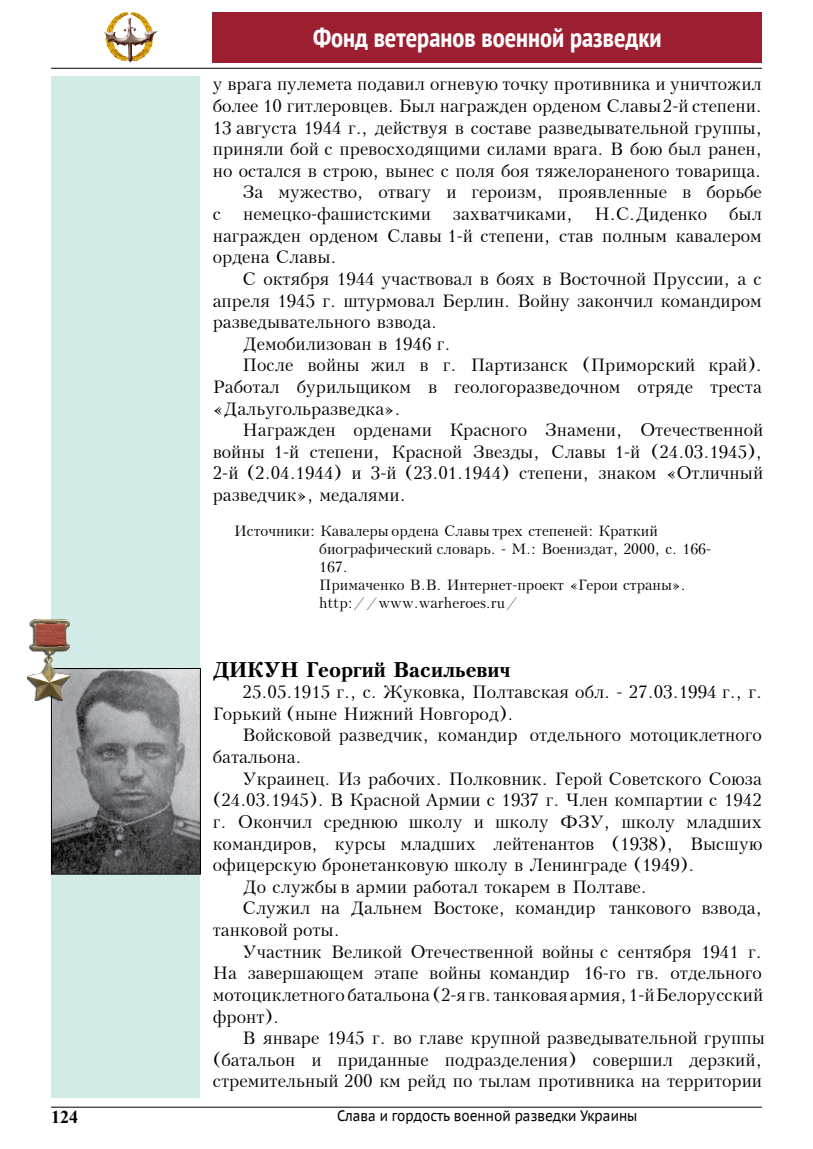
<style>
.page{position:relative;width:813px;height:1149px;background:#fff}
.page>*{position:absolute;margin:0;border:0;box-sizing:border-box;transform-origin:0 0}
.t1{font:700 condensed 27px "PT Sans";color:#fff}
.t2{font:700 21px "Peterburg";color:#000}
.t3{font:18px/21.6px "Peterburg";color:#000}
.t4{font:700 18px "Times New Roman";color:#000}
.t5{font:15px/18px "Peterburg";color:#000}
.t6{font:15px "PT Sans Caption";color:#000;scale:.88 1}
</style>
<div class="page">
<div style="left:51px;top:77px;width:149px;height:1020px;background:#d2ebe6"></div>
<hr style="left:51px;top:1106px;width:710px;height:1px;background:#000">
<div style="left:213px;top:13px;width:548px;height:50px;background:#9c1f31"></div>
<img style="left:103px;top:13px;width:56px;height:50px">
<hr style="left:51px;top:68px;width:710px;height:1px;background:#000">
<img style="left:53px;top:670px;width:146px;height:202px">
<div style="left:51px;top:668px;width:150px;height:206px;border:1px solid #000"></div>
<img style="left:27px;top:619px;width:43px;height:81px">
<h1 class="t1" style="left:313px;top:20px;width:350px">Фонд ветеранов военной разведки</h1>
<p class="t3" style="left:213px;top:73px;width:550px">у врага пулемета подавил огневую точку противника и уничтожил</p>
<p class="t3" style="left:213px;top:95px;width:550px">более 10 гитлеровцев. Был награжден орденом Славы 2-й степени.</p>
<p class="t3" style="left:213px;top:117px;width:550px">13 августа 1944 г., действуя в составе разведывательной группы,</p>
<p class="t3" style="left:213px;top:138px;width:550px">приняли бой с превосходящими силами врага. В бою был ранен,</p>
<p class="t3" style="left:213px;top:160px;width:549px">но остался в строю, вынес с поля боя тяжелораненого товарища.</p>
<p class="t3" style="left:242px;top:181px;width:520px">За мужество, отвагу и героизм, проявленные в борьбе</p>
<p class="t3" style="left:213px;top:203px;width:550px">с немецко-фашистскими захватчиками, Н.С.Диденко был</p>
<p class="t3" style="left:213px;top:225px;width:550px">награжден орденом Славы 1-й степени, став полным кавалером</p>
<p class="t3" style="left:213px;top:246px;width:125px">ордена Славы.</p>
<p class="t3" style="left:242px;top:268px;width:520px">С октября 1944 участвовал в боях в Восточной Пруссии, а с</p>
<p class="t3" style="left:213px;top:289px;width:550px">апреля 1945 г. штурмовал Берлин. Войну закончил командиром</p>
<p class="t3" style="left:213px;top:311px;width:226px">разведывательного взвода.</p>
<p class="t3" style="left:242px;top:333px;width:209px">Демобилизован в 1946 г.</p>
<p class="t3" style="left:242px;top:354px;width:520px">После войны жил в г. Партизанск (Приморский край).</p>
<p class="t3" style="left:213px;top:376px;width:550px">Работал бурильщиком в геологоразведочном отряде треста</p>
<p class="t3" style="left:213px;top:397px;width:189px">«Дальугольразведка».</p>
<p class="t3" style="left:242px;top:419px;width:522px">Награжден орденами Красного Знамени, Отечественной</p>
<p class="t3" style="left:213px;top:441px;width:550px">войны 1-й степени, Красной Звезды, Славы 1-й (24.03.1945),</p>
<p class="t3" style="left:213px;top:462px;width:551px">2-й (2.04.1944) и 3-й (23.01.1944) степени, знаком «Отличный</p>
<p class="t3" style="left:213px;top:484px;width:194px">разведчик», медалями.</p>
<p class="t5" style="left:319px;top:522px;width:393px;text-indent:-85px">Источники: Кавалеры ордена Славы трех степеней: Краткий биографический словарь. - М.: Воениздат, 2000, с. 166- 167.<br>Примаченко В.В. Интернет-проект «Герои страны». http://www.warheroes.ru/</p>
<p class="t2" style="left:213px;top:656px;width:299px">ДИКУН Георгий Васильевич</p>
<p class="t3" style="left:213px;top:681px;width:550px;text-indent:30px">25.05.1915 г., с. Жуковка, Полтавская обл. - 27.03.1994 г., г.<br>Горький (ныне Нижний Новгород).</p>
<p class="t3" style="left:213px;top:724px;width:550px;text-indent:30px">Войсковой разведчик, командир отдельного мотоциклетного батальона.</p>
<p class="t3" style="left:242px;top:767px;width:520px">Украинец. Из рабочих. Полковник. Герой Советского Союза</p>
<p class="t3" style="left:213px;top:789px;width:550px">(24.03.1945). В Красной Армии с 1937 г. Член компартии с 1942</p>
<p class="t3" style="left:213px;top:810px;width:550px">г. Окончил среднюю школу и школу ФЗУ, школу младших</p>
<p class="t3" style="left:213px;top:832px;width:551px">командиров, курсы младших лейтенантов (1938), Высшую</p>
<p class="t3" style="left:213px;top:854px;width:483px">офицерскую бронетанковую школу в Ленинграде (1949).</p>
<p class="t3" style="left:242px;top:875px;width:405px">До службы в армии работал токарем в Полтаве.</p>
<p class="t3" style="left:242px;top:897px;width:520px">Служил на Дальнем Востоке, командир танкового взвода,</p>
<p class="t3" style="left:213px;top:918px;width:128px">танковой роты.</p>
<p class="t3" style="left:242px;top:940px;width:520px">Участник Великой Отечественной войны с сентября 1941 г.</p>
<p class="t3" style="left:213px;top:962px;width:550px">На завершающем этапе войны командир 16-го гв. отдельного</p>
<p class="t3" style="left:213px;top:983px;width:551px">мотоциклетного батальона (2-я гв. танковая армия, 1-й Белорусский</p>
<p class="t3" style="left:213px;top:1005px;width:68px">фронт).</p>
<p class="t3" style="left:242px;top:1026px;width:523px">В январе 1945 г. во главе крупной разведывательной группы</p>
<p class="t3" style="left:213px;top:1048px;width:550px">(батальон и приданные подразделения) совершил дерзкий,</p>
<p class="t3" style="left:213px;top:1070px;width:550px">стремительный 200 км рейд по тылам противника на территории</p>
<p class="t4" style="left:51px;top:1103px;width:28px">124</p>
<p class="t6" style="left:337px;top:1105px;width:342px">Слава и гордость военной разведки Украины</p>
</div>
